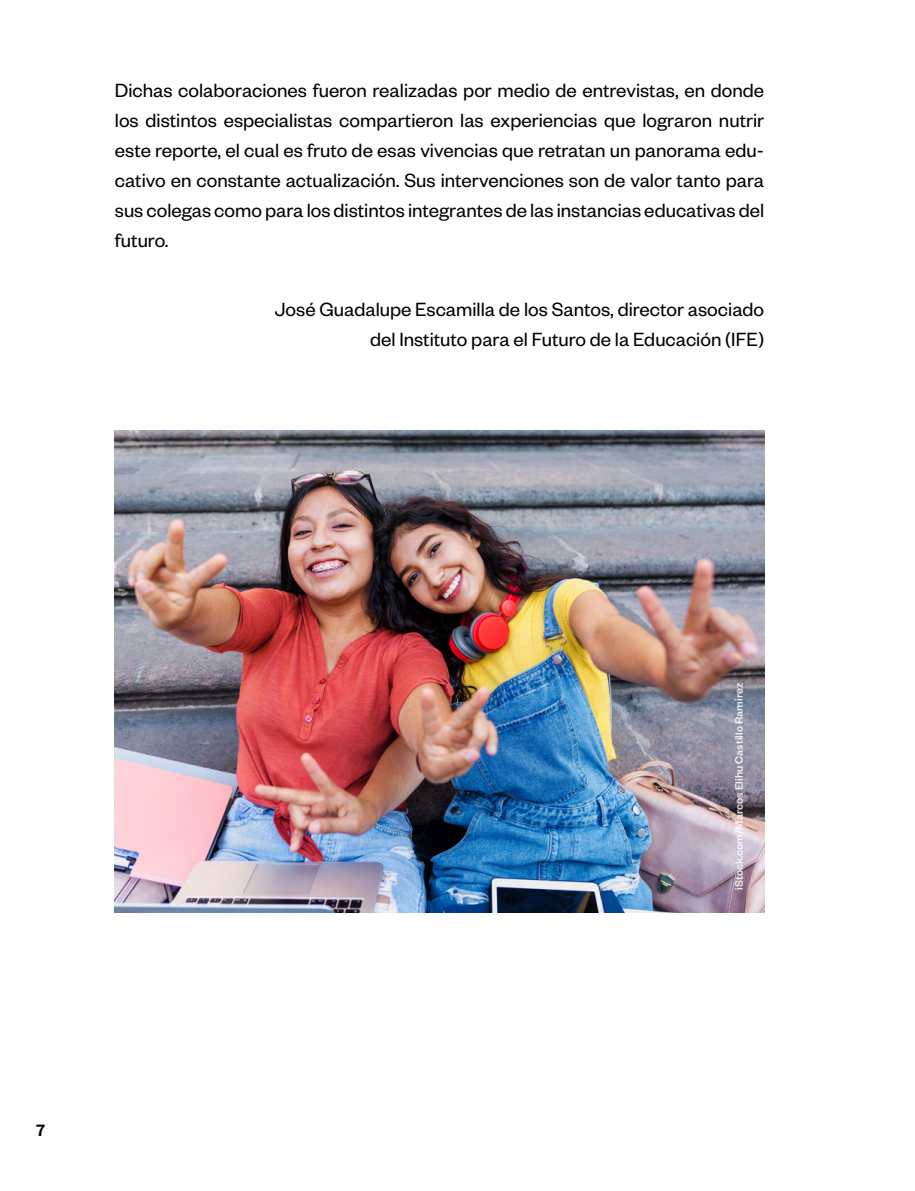
<style>
.page{position:relative;width:915px;height:1191px;background:#fff}
.page>*{position:absolute;margin:0;border:0;box-sizing:border-box;transform-origin:0 0}
.Párrafos{font:21px/30px "Founders Grotesk";color:#000;text-align:justify}
.t1{font:500 18px "Founders Grotesk";color:#000}
.t2{font:500 12px "Founders Grotesk";color:#fff}
</style>
<div class="page">
<img style="left:115px;top:431px;width:648px;height:481px">
<p class="Párrafos" style="left:115px;top:74px;width:650px">Dichas colaboraciones fueron realizadas por medio de entrevistas, en donde los distintos especialistas compartieron las experiencias que lograron nutrir este reporte, el cual es fruto de esas vivencias que retratan un panorama edu&shy;cativo en constante actualización. Sus intervenciones son de valor tanto para sus colegas como para los distintos integrantes de las instancias educativas del futuro.</p>
<p class="Párrafos" style="left:275px;top:293px;width:490px;text-align:right">José Guadalupe Escamilla de los Santos, director asociado del Instituto para el Futuro de la Educación (IFE)</p>
<p class="t1" style="left:36px;top:1119px;width:10px">7</p>
<p class="t2" style="left:731px;top:890px;width:209px;rotate:-90deg">iStock.com/Marcos Elihu Castillo Ramirez</p>
</div>
